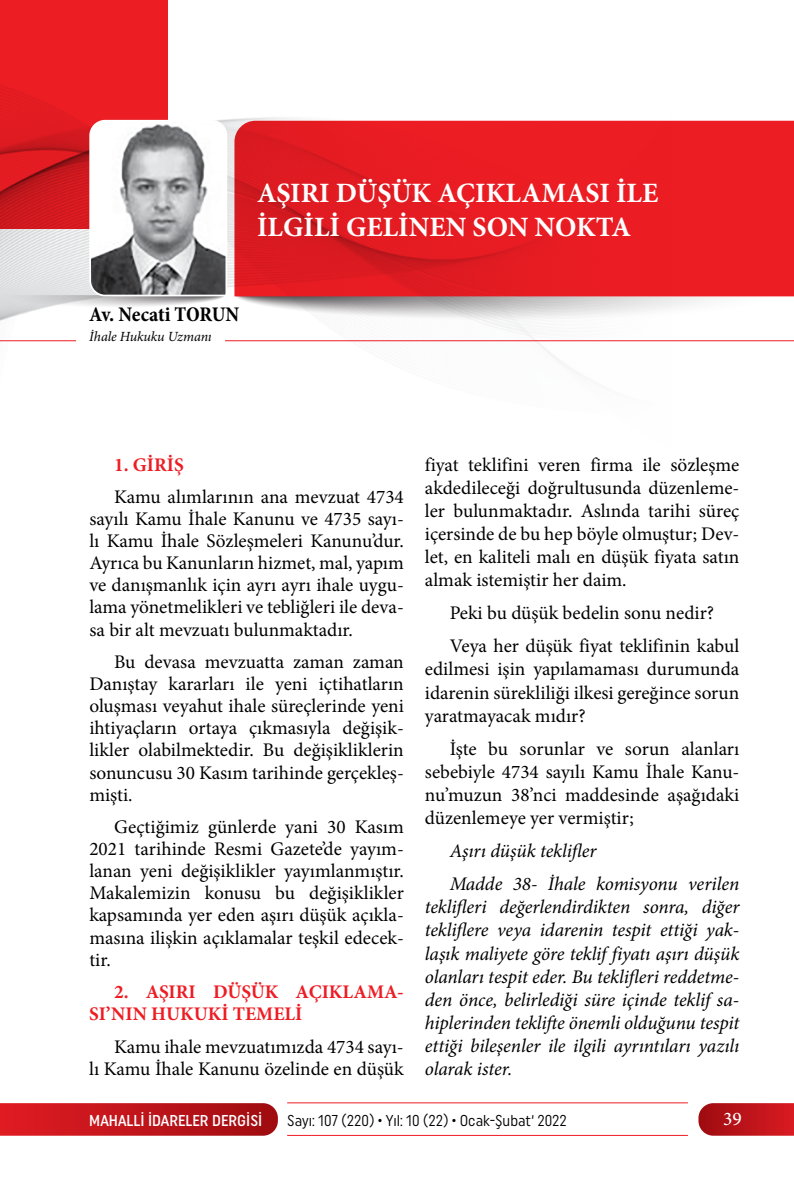
<style>
.page{position:relative;width:794px;height:1191px;background:#fff}
.page>*{position:absolute;margin:0;border:0;box-sizing:border-box;transform-origin:0 0}
.t1{font:700 28px/33.6px "Minion Pro";color:#fff}
.t2{font:700 condensed 21px "Minion Pro";letter-spacing:-.015em;color:#000}
.t3{font:19.25px/22.2px "Minion Pro";color:#000;text-align:justify}
.t4{font:italic 19.25px/23.1px "Minion Pro";letter-spacing:-.005em;color:#000}
.t5{font:700 19.25px/22.2px "Minion Pro";color:#ed1d24}
.t6{font:500 19.25px "Minion Pro";color:#fff}
.t7{font:15.75px "Uniform Condensed";color:#000;scale:.95 1}
.t8{font:500 15.75px "Uniform Condensed";color:#fff}
.t9{font:italic 14px "Minion Pro";letter-spacing:-.01em;color:#000}
</style>
<div class="page">
<svg style="left:0;top:1103px;width:278px;height:32px;background:#c0171d"></svg>
<svg style="left:698px;top:1103px;width:96px;height:32px;background:#be1c22"></svg>
<hr style="left:287px;top:1102px;width:401px;height:1px;background:#ed1d24">
<hr style="left:287px;top:1135px;width:401px;height:1px;background:#ed1d24">
<img style="left:0;top:0;width:785px;height:369px">
<svg style="left:0;top:119px;width:228px;height:189px"></svg>
<hr style="left:225px;top:340px;width:569px;height:1px;background:#ed1d24">
<hr style="left:0;top:340px;width:76px;height:1px;background:#ed1d24">
<h1 class="t1" style="left:257px;top:176px;width:403px">AŞIRI DÜŞÜK AÇIKLAMASI İLE<br>İLGİLİ GELİNEN SON NOKTA</h1>
<p class="t2" style="left:89px;top:300px;width:151px">Av. Necati TORUN</p>
<p class="t9" style="left:89px;top:327px;width:124px">İhale Hukuku Uzmanı</p>
<p class="t5" style="left:114px;top:453px;width:71px">1. GİRİŞ</p>
<p class="t3" style="left:89px;top:485px;width:316px;text-indent:25px">Kamu alımlarının ana mevzuat 4734 sayılı Kamu İhale Kanunu ve 4735 sayı&shy;lı Kamu İhale Sözleşmeleri Kanunu’dur.<br>Ayrıca bu Kanunların hizmet, mal, yapım ve danışmanlık için ayrı ayrı ihale uygu&shy;lama yönetmelikleri ve tebliğleri ile deva&shy;sa bir alt mevzuatı bulunmaktadır.</p>
<p class="t3" style="left:89px;top:650px;width:316px;text-indent:25px">Bu devasa mevzuatta zaman zaman Danıştay kararları ile yeni içtihatların oluşması veyahut ihale süreçlerinde yeni ihtiyaçların ortaya çıkmasıyla değişik&shy;likler olabilmektedir. Bu değişikliklerin sonuncusu 30 Kasım tarihinde gerçekleş&shy;mişti.</p>
<p class="t3" style="left:89px;top:815px;width:316px;text-indent:25px">Geçtiğimiz günlerde yani 30 Kasım 2021 tarihinde Resmi Gazete’de yayım&shy;lanan yeni değişiklikler yayımlanmıştır.<br>Makalemizin konusu bu değişiklikler kapsamında yer eden aşırı düşük açıkla&shy;masına ilişkin açıklamalar teşkil edecek&shy;tir.</p>
<p class="t5" style="left:89px;top:980px;width:316px;text-indent:25px">2. AŞIRI DÜŞÜK AÇIKLAMA-<br>SI’NIN HUKUKİ TEMELİ</p>
<p class="t3" style="left:89px;top:1035px;width:316px;line-height:22.8px;text-align:right">Kamu ihale mevzuatımızda 4734 sayı-<br>lı Kamu İhale Kanunu özelinde en düşük</p>
<p class="t3" style="left:425px;top:453px;width:316px;line-height:23.1px">fiyat teklifini veren firma ile sözleşme akdedileceği doğrultusunda düzenleme&shy;ler bulunmaktadır. Aslında tarihi süreç içersinde de bu hep böyle olmuştur; Dev&shy;let, en kaliteli malı en düşük fiyata satın almak istemiştir her daim.</p>
<p class="t3" style="left:450px;top:596px;width:291px;line-height:33.1px">Peki bu düşük bedelin sonu nedir?<br>Veya her düşük fiyat teklifinin kabul</p>
<p class="t3" style="left:425px;top:658px;width:316px;line-height:23.1px">edilmesi işin yapılamaması durumunda idarenin sürekliliği ilkesi gereğince sorun yaratmayacak mıdır?</p>
<p class="t3" style="left:425px;top:737px;width:316px;line-height:23.1px;text-indent:25px">İşte bu sorunlar ve sorun alanları sebebiyle 4734 sayılı Kamu İhale Kanu&shy;nu’muzun 38’nci maddesinde aşağıdaki düzenlemeye yer vermiştir;</p>
<p class="t4" style="left:450px;top:834px;width:291px;line-height:33.1px">Aşırı düşük teklifler<br>Madde 38- İhale komisyonu verilen</p>
<p class="t4" style="left:425px;top:895px;width:316px;text-align:justify">teklifleri değerlendirdikten sonra, diğer tekliflere veya idarenin tespit ettiği yak&shy;laşık maliyete göre teklif fiyatı aşırı düşük olanları tespit eder. Bu teklifleri reddetme&shy;den önce, belirlediği süre içinde teklif sa&shy;hiplerinden teklifte önemli olduğunu tespit ettiği bileşenler ile ilgili ayrıntıları yazılı olarak ister.</p>
<p class="t8" style="left:89px;top:1111px;width:175px">MAHALLİ İDARELER DERGİSİ</p>
<p class="t7" style="left:287px;top:1111px;width:296px">Sayı: 107 (220) • Yıl: 10 (22) • Ocak-Şubat‘ 2022</p>
<p class="t6" style="left:723px;top:1106px;width:20px">39</p>
</div>
